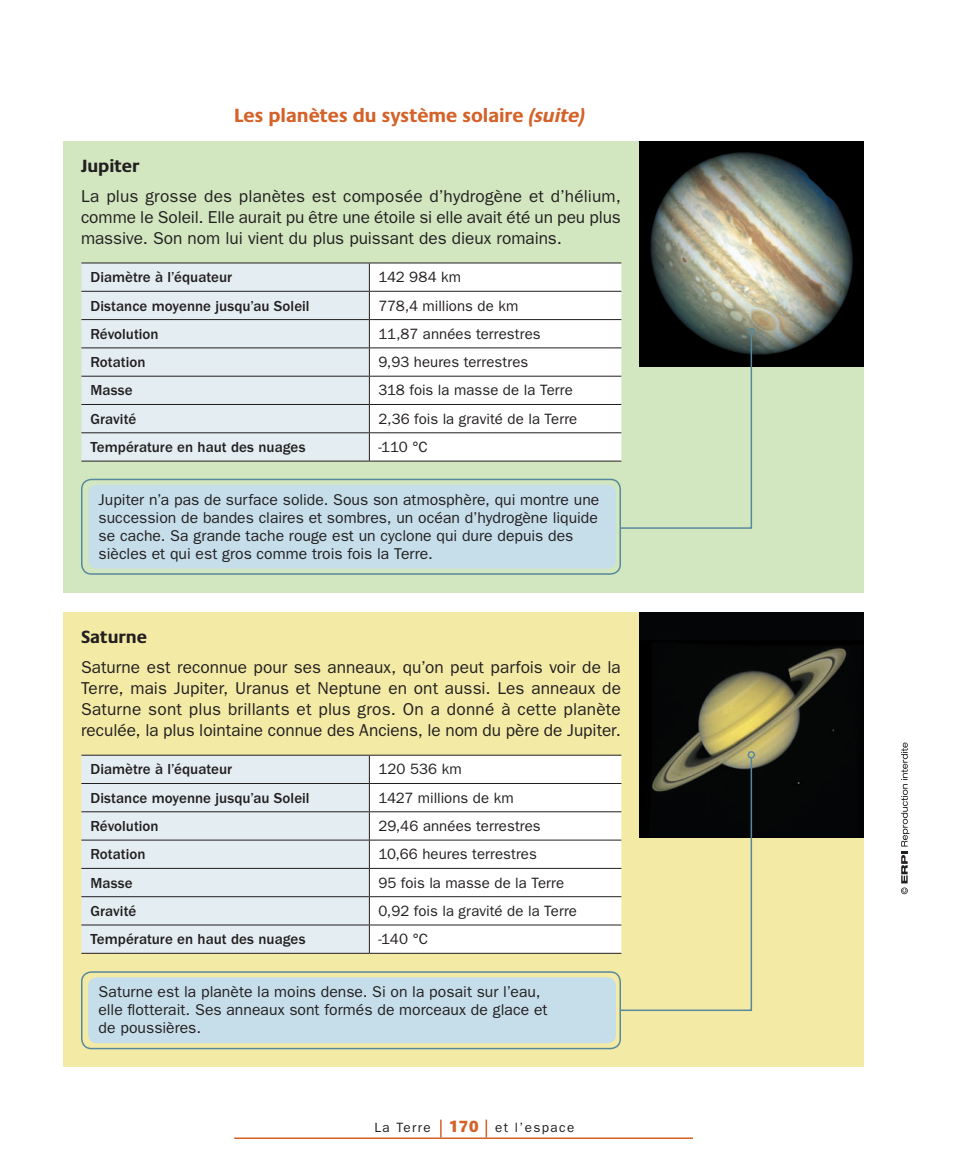
<style>
.page{position:relative;width:972px;height:1175px;background:#fff}
.page>*{position:absolute;margin:0;border:0;box-sizing:border-box;transform-origin:0 0}
.t1{font:700 19.5px "Praxis LT Pro";color:#d46229}
.t2{font:700 18px "Praxis LT Pro";letter-spacing:-.005em;color:#231f20}
.t3{font:17.25px/21px "ITC Franklin Gothic Std";letter-spacing:-.005em;color:#231f20;text-align:justify}
.t4{font:15.75px/18px "ITC Franklin Gothic Std";color:#231f20}
.t5{font:15px "ITC Franklin Gothic Std";color:#231f20}
.t6{font:500 15px "ITC Franklin Gothic Std";color:#231f20}
.t7{font:13.5px "ITC Franklin Gothic Std";letter-spacing:.1em;color:#231f20}
.s1{font-style:italic}
.s2{font-family:"Praxis LT Pro";font-weight:800;font-size:16.5px;color:#d46229}
</style>
<div class="page">
<div style="left:638px;top:141px;width:226px;height:451px;background:#d2e7c0"></div>
<div style="left:638px;top:612px;width:226px;height:454px;background:#f3eba5"></div>
<img style="left:639px;top:141px;width:225px;height:225px">
<img style="left:639px;top:612px;width:225px;height:225px">
<div style="left:63px;top:141px;width:576px;height:451px;background:#d2e7c0"></div>
<div style="left:63px;top:612px;width:576px;height:454px;background:#f3eba5"></div>
<div style="left:81px;top:263px;width:288px;height:198px;background:#e4edf2"></div>
<div style="left:370px;top:263px;width:251px;height:198px;background:#fff"></div>
<hr style="left:81px;top:291px;width:288px;height:1px;background:#231f20">
<hr style="left:369px;top:291px;width:252px;height:1px;background:#231f20">
<hr style="left:81px;top:319px;width:288px;height:1px;background:#231f20">
<hr style="left:369px;top:319px;width:252px;height:1px;background:#231f20">
<hr style="left:81px;top:347px;width:288px;height:1px;background:#231f20">
<hr style="left:369px;top:347px;width:252px;height:1px;background:#231f20">
<hr style="left:81px;top:376px;width:288px;height:1px;background:#231f20">
<hr style="left:369px;top:376px;width:252px;height:1px;background:#231f20">
<hr style="left:81px;top:404px;width:288px;height:1px;background:#231f20">
<hr style="left:369px;top:404px;width:252px;height:1px;background:#231f20">
<hr style="left:81px;top:432px;width:288px;height:1px;background:#231f20">
<hr style="left:369px;top:432px;width:252px;height:1px;background:#231f20">
<hr style="left:81px;top:461px;width:288px;height:1px;background:#231f20">
<hr style="left:369px;top:461px;width:252px;height:1px;background:#231f20">
<hr style="left:81px;top:262px;width:288px;height:1px;background:#231f20">
<hr style="left:369px;top:262px;width:252px;height:1px;background:#231f20">
<svg style="left:369px;top:263px;width:1px;height:198px"></svg>
<div style="left:81px;top:755px;width:288px;height:198px;background:#e4edf2"></div>
<div style="left:370px;top:755px;width:251px;height:198px;background:#fff"></div>
<hr style="left:369px;top:783px;width:252px;height:1px;background:#231f20">
<hr style="left:369px;top:811px;width:252px;height:1px;background:#231f20">
<hr style="left:369px;top:839px;width:252px;height:1px;background:#231f20">
<hr style="left:369px;top:868px;width:252px;height:1px;background:#231f20">
<hr style="left:369px;top:896px;width:252px;height:1px;background:#231f20">
<hr style="left:369px;top:924px;width:252px;height:1px;background:#231f20">
<hr style="left:369px;top:953px;width:252px;height:1px;background:#231f20">
<hr style="left:369px;top:754px;width:252px;height:1px;background:#231f20">
<hr style="left:81px;top:754px;width:288px;height:1px;background:#231f20">
<svg style="left:369px;top:755px;width:1px;height:198px"></svg>
<hr style="left:81px;top:783px;width:288px;height:1px;background:#231f20">
<hr style="left:81px;top:811px;width:288px;height:1px;background:#231f20">
<hr style="left:81px;top:839px;width:288px;height:1px;background:#231f20">
<hr style="left:81px;top:868px;width:288px;height:1px;background:#231f20">
<hr style="left:81px;top:896px;width:288px;height:1px;background:#231f20">
<hr style="left:81px;top:924px;width:288px;height:1px;background:#231f20">
<hr style="left:81px;top:953px;width:288px;height:1px;background:#231f20">
<div style="left:88px;top:484px;width:528px;height:84px;background:#c6deea;border-radius:9px"></div>
<div style="left:88px;top:977px;width:528px;height:66px;background:#c6deea;border-radius:9px"></div>
<div style="left:81px;top:478px;width:540px;height:96px;border:2px solid #57899d;border-radius:10px"></div>
<div style="left:81px;top:971px;width:540px;height:78px;border:2px solid #57899d;border-radius:10px"></div>
<svg style="left:619px;top:756px;width:134px;height:255px"></svg>
<div style="left:748px;top:751px;width:7px;height:7px;border:2px solid #57899d;border-radius:50%"></div>
<svg style="left:619px;top:333px;width:134px;height:196px"></svg>
<div style="left:748px;top:328px;width:7px;height:7px;border:2px solid #57899d;border-radius:50%"></div>
<svg style="left:901px;top:742px;width:8px;height:152px"></svg>
<hr style="left:234px;top:1137px;width:459px;height:1px;background:#d46229">
<svg style="left:440px;top:1119px;width:2px;height:18px"></svg>
<svg style="left:486px;top:1119px;width:1px;height:18px"></svg>
<p class="t1" style="left:234px;top:104px;width:353px">Les planètes du système solaire <span class="s1">(suite)</span></p>
<p class="t2" style="left:81px;top:155px;width:60px">Jupiter</p>
<p class="t3" style="left:81px;top:186px;width:541px">La plus grosse des planètes est composée d’hydrogène et d’hélium, comme le Soleil. Elle aurait pu être une étoile si elle avait été un peu plus massive. Son nom lui vient du plus puissant des dieux romains.</p>
<p class="t6" style="left:90px;top:269px;width:143px">Diamètre à l’équateur</p>
<p class="t5" style="left:378px;top:268px;width:84px">142 984 km</p>
<p class="t6" style="left:90px;top:297px;width:221px">Distance moyenne jusqu’au Soleil</p>
<p class="t5" style="left:378px;top:297px;width:141px">778,4 millions de km</p>
<p class="t6" style="left:90px;top:325px;width:70px">Révolution</p>
<p class="t5" style="left:378px;top:325px;width:164px">11,87 années terrestres</p>
<p class="t6" style="left:90px;top:354px;width:57px">Rotation</p>
<p class="t5" style="left:378px;top:353px;width:151px">9,93 heures terrestres</p>
<p class="t6" style="left:90px;top:382px;width:44px">Masse</p>
<p class="t5" style="left:378px;top:382px;width:196px">318 fois la masse de la Terre</p>
<p class="t6" style="left:90px;top:410px;width:47px">Gravité</p>
<p class="t5" style="left:378px;top:410px;width:200px">2,36 fois la gravité de la Terre</p>
<p class="t6" style="left:90px;top:439px;width:217px">Température en haut des nuages</p>
<p class="t5" style="left:378px;top:438px;width:51px">-110 °C</p>
<p class="t4" style="left:99px;top:490px;width:502px">Jupiter n’a pas de surface solide. Sous son atmosphère, qui montre une succession de bandes claires et sombres, un océan d’hydrogène liquide se cache. Sa grande tache rouge est un cyclone qui dure depuis des siècles et qui est gros comme trois fois la Terre.</p>
<p class="t2" style="left:81px;top:626px;width:68px">Saturne</p>
<p class="t3" style="left:81px;top:657px;width:542px">Saturne est reconnue pour ses anneaux, qu’on peut parfois voir de la Terre, mais Jupiter, Uranus et Neptune en ont aussi. Les anneaux de Saturne sont plus brillants et plus gros. On a donné à cette planète reculée, la plus lointaine connue des Anciens, le nom du père de Jupiter.</p>
<p class="t6" style="left:90px;top:761px;width:143px">Diamètre à l’équateur</p>
<p class="t5" style="left:378px;top:760px;width:85px">120 536 km</p>
<p class="t6" style="left:90px;top:789px;width:221px">Distance moyenne jusqu’au Soleil</p>
<p class="t5" style="left:378px;top:789px;width:137px">1427 millions de km</p>
<p class="t6" style="left:90px;top:817px;width:70px">Révolution</p>
<p class="t5" style="left:378px;top:817px;width:164px">29,46 années terrestres</p>
<p class="t6" style="left:90px;top:846px;width:57px">Rotation</p>
<p class="t5" style="left:378px;top:845px;width:160px">10,66 heures terrestres</p>
<p class="t6" style="left:90px;top:874px;width:44px">Masse</p>
<p class="t5" style="left:378px;top:874px;width:187px">95 fois la masse de la Terre</p>
<p class="t6" style="left:90px;top:902px;width:47px">Gravité</p>
<p class="t5" style="left:378px;top:902px;width:200px">0,92 fois la gravité de la Terre</p>
<p class="t6" style="left:90px;top:931px;width:217px">Température en haut des nuages</p>
<p class="t5" style="left:378px;top:930px;width:51px">-140 °C</p>
<p class="t4" style="left:99px;top:982px;width:450px">Saturne est la planète la moins dense. Si on la posait sur l’eau, elle flotterait. Ses anneaux sont formés de morceaux de glace et de poussières.</p>
<p class="t7" style="left:375px;top:1119px;width:201px">La Terre <span class="s2">170</span> et l’espace</p>
</div>
